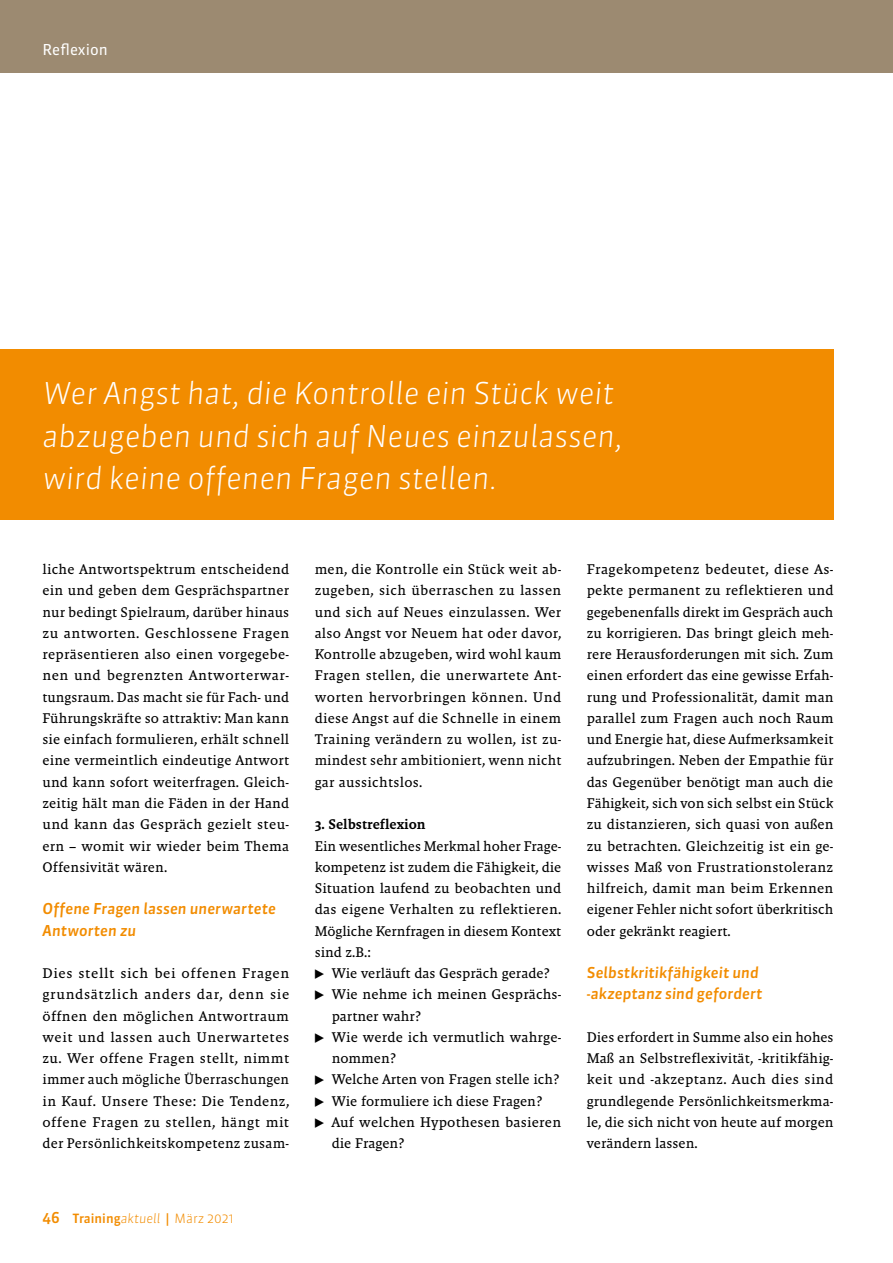
<style>
.page{position:relative;width:893px;height:1263px;background:#fff}
.page>*{position:absolute;margin:0;border:0;box-sizing:border-box;transform-origin:0 0}
.t1{font:italic 300 30px/42.5px "Sanuk OT";color:#fff}
.t2{font:italic 500 15px/21.3px "Sanuk OT";letter-spacing:.005em;color:#f28c00}
.t3{font:15px "Sanuk OT";color:#fff}
.t4{font:14.25px/21.3px "Malaga Reg";color:#000;text-align:justify}
.t5{font:14.25px "Malaga Med";color:#000}
.t6{font:500 12.75px "Sanuk OT";color:#f28c00}
.s1{font-size:15px}
.s2{font-weight:300;font-style:italic}
.s3{font-weight:300}
</style>
<div class="page">
<div style="left:0;top:0;width:893px;height:72px;background:#9c8a71"></div>
<div style="left:0;top:349px;width:833px;height:170px;background:#f28c00"></div>
<p class="t3" style="left:43px;top:41px;width:67px">Reflexion</p>
<h1 class="t1" style="left:43px;top:372px;width:582px">Wer Angst hat, die Kontrolle ein Stück weit abzugeben und sich auf Neues einzulassen, wird keine offenen Fragen stellen.</h1>
<p class="t4" style="left:43px;top:558px;width:248px">liche Antwortspektrum entscheidend ein und geben dem Gesprächspartner nur bedingt Spielraum, darüber hinaus zu antworten. Geschlossene Fragen repräsentieren also einen vorgegebe&shy;nen und begrenzten Antworterwar&shy;tungsraum. Das macht sie für Fach- und Führungskräfte so attraktiv: Man kann sie einfach formulieren, erhält schnell eine vermeintlich eindeutige Antwort und kann sofort weiterfragen. Gleich&shy;zeitig hält man die Fäden in der Hand und kann das Gespräch gezielt steu&shy;ern – womit wir wieder beim Thema Offensivität wären.</p>
<p class="t2" style="left:43px;top:898px;width:235px">Offene Fragen lassen unerwartete<br>Antworten zu</p>
<p class="t4" style="left:43px;top:962px;width:248px">Dies stellt sich bei offenen Fragen grundsätzlich anders dar, denn sie öffnen den möglichen Antwortraum weit und lassen auch Unerwartetes zu. Wer offene Fragen stellt, nimmt immer auch mögliche Überraschungen in Kauf. Unsere These: Die Tendenz, offene Fragen zu stellen, hängt mit der Persönlichkeitskompetenz zusam-</p>
<p class="t6" style="left:43px;top:1210px;width:193px"><span class="s1">46</span> Training<span class="s2">aktuell</span> | <span class="s3">März 2021</span></p>
<p class="t4" style="left:315px;top:558px;width:248px">men, die Kontrolle ein Stück weit ab&shy;zugeben, sich überraschen zu lassen und sich auf Neues einzulassen. Wer also Angst vor Neuem hat oder davor, Kontrolle abzugeben, wird wohl kaum Fragen stellen, die unerwartete Ant&shy;worten hervorbringen können. Und diese Angst auf die Schnelle in einem Training verändern zu wollen, ist zu&shy;mindest sehr ambitioniert, wenn nicht gar aussichtslos.</p>
<p class="t5" style="left:315px;top:816px;width:112px">3. Selbstreflexion</p>
<p class="t4" style="left:315px;top:835px;width:248px">Ein wesentliches Merkmal hoher Frage&shy;kompetenz ist zudem die Fähigkeit, die Situation laufend zu beobachten und das eigene Verhalten zu reflektieren.<br>Mögliche Kernfragen in diesem Kontext sind z.B.:</p>
<p class="t4" style="left:332px;top:962px;width:231px;text-align:left">Wie verläuft das Gespräch gerade?<br>Wie nehme ich meinen Gesprächs&shy;partner wahr?<br>Wie werde ich vermutlich wahrge&shy;nommen?<br>Welche Arten von Fragen stelle ich?<br>Wie formuliere ich diese Fragen?<br>Auf welchen Hypothesen basieren die Fragen?</p>
<p class="t4" style="left:587px;top:558px;width:248px">Fragekompetenz bedeutet, diese As&shy;pekte permanent zu reflektieren und gegebenenfalls direkt im Gespräch auch zu korrigieren. Das bringt gleich meh&shy;rere Herausforderungen mit sich. Zum einen erfordert das eine gewisse Erfah&shy;rung und Professionalität, damit man parallel zum Fragen auch noch Raum und Energie hat, diese Aufmerksamkeit aufzubringen. Neben der Empathie für das Gegenüber benötigt man auch die Fähigkeit, sich von sich selbst ein Stück zu distanzieren, sich quasi von außen zu betrachten. Gleichzeitig ist ein ge&shy;wisses Maß von Frustrationstoleranz hilfreich, damit man beim Erkennen eigener Fehler nicht sofort überkritisch oder gekränkt reagiert.</p>
<p class="t2" style="left:587px;top:962px;width:177px">Selbstkritikfähigkeit und -akzeptanz sind gefordert</p>
<p class="t4" style="left:587px;top:1026px;width:248px">Dies erfordert in Summe also ein hohes Maß an Selbstreflexivität, -kritikfähig&shy;keit und -akzeptanz. Auch dies sind grundlegende Persönlichkeitsmerkma&shy;le, die sich nicht von heute auf morgen verändern lassen.</p>
</div>
